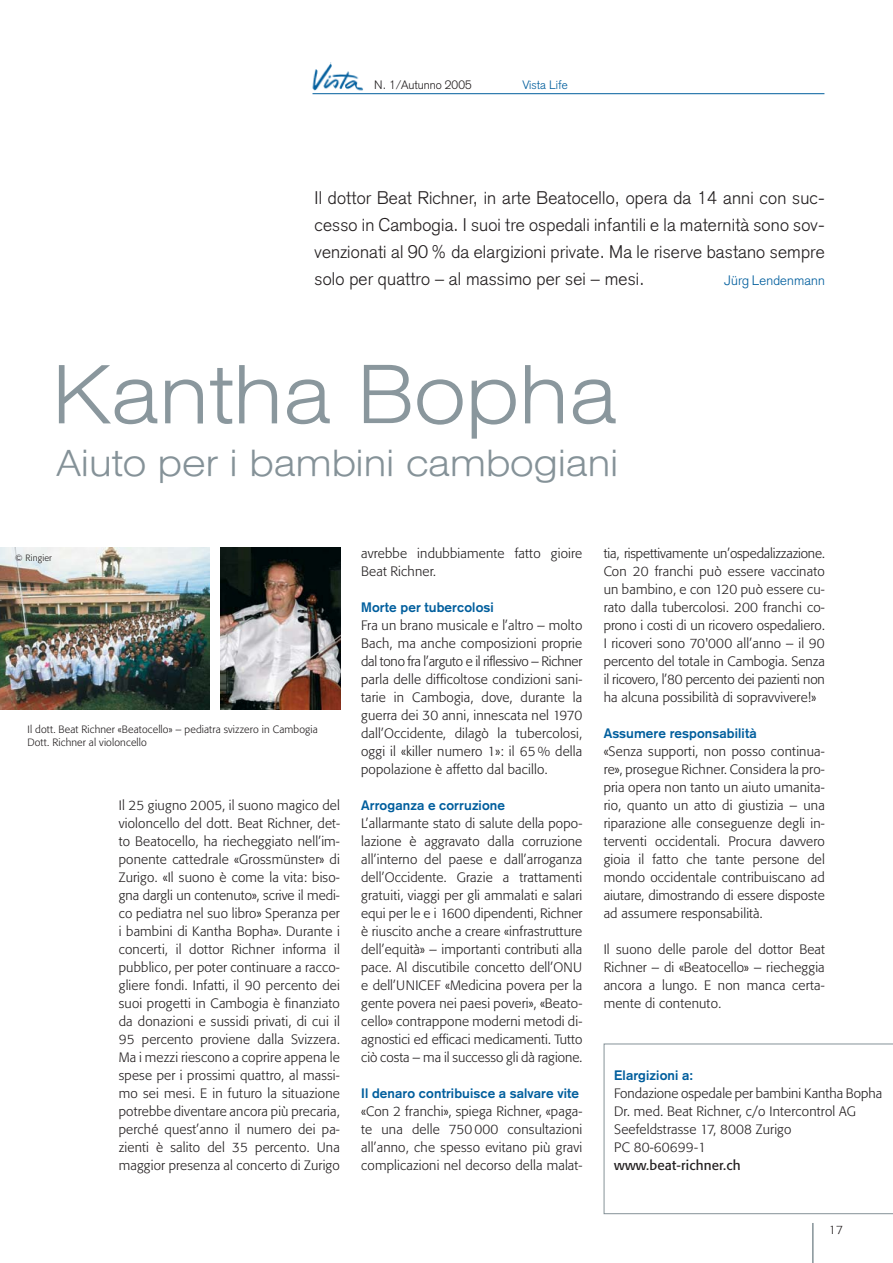
<style>
.page{position:relative;width:893px;height:1263px;background:#fff}
.page>*{position:absolute;margin:0;border:0;box-sizing:border-box;transform-origin:0 0}
.t1{font:300 expanded 82.5px "AK12";letter-spacing:.01em;color:#8a979d}
.t2{font:300 expanded 37.5px "AK12";letter-spacing:.01em;color:#859298}
.t3{font:300 18px/27px "Akzidenz Grotesk";letter-spacing:.01em;color:#231f20;text-align:justify}
.t4{font:300 13.5px/18px "Formata BQ";letter-spacing:.01em;color:#231f20;text-align:justify}
.t5{font:700 13.5px "Akzidenz Grotesk";letter-spacing:.01em;color:#005e9d}
.t6{font:13.5px "Formata BQ";letter-spacing:.01em;color:#231f20}
.t7{font:300 13.5px "Akzidenz Grotesk";letter-spacing:.01em;color:#005e9d}
.t8{font:300 12px "Akzidenz Grotesk";color:#231f20}
.t9{font:300 12px "Akzidenz Grotesk";color:#005e9d}
.t10{font:300 12px "Formata BQ";color:#231f20}
.t11{font:300 10.5px/13.5px "Formata BQ";letter-spacing:.01em;color:#231f20}
.t12{font:300 9px "Formata BQ";letter-spacing:.02em;color:#231f20}
</style>
<div class="page">
<hr style="left:812px;top:1223px;width:1px;height:40px;background:#859298">
<svg style="left:604px;top:1044px;width:289px;height:170px"></svg>
<img style="left:312px;top:63px;width:51px;height:28px">
<hr style="left:312px;top:93px;width:512px;height:1px;background:#005e9d">
<img style="left:221px;top:548px;width:119px;height:162px">
<img style="left:0;top:548px;width:209px;height:162px">
<p class="t8" style="left:374px;top:81px;width:99px">N. 1/Autunno 2005</p>
<p class="t9" style="left:522px;top:80px;width:47px">Vista Life</p>
<p class="t3" style="left:314px;top:186px;width:512px">Il dottor Beat Richner, in arte Beatocello, opera da 14 anni con suc&shy;cesso in Cambogia. I suoi tre ospedali infantili e la maternità sono sov&shy;venzionati al 90 % da elargizioni private. Ma le riserve bastano sempre solo per quattro – al massimo per sei – mesi.</p>
<p class="t7" style="left:724px;top:275px;width:102px">Jürg Lendenmann</p>
<h1 class="t1" style="left:52px;top:365px;width:566px">Kantha Bopha</h1>
<h2 class="t2" style="left:56px;top:449px;width:563px">Aiuto per i bambini cambogiani</h2>
<p class="t12" style="left:15px;top:554px;width:38px">© Ringier</p>
<p class="t11" style="left:27px;top:723px;width:292px">Il dott. Beat Richner «Beatocello» – pediatra svizzero in Cambogia<br>Dott. Richner al violoncello</p>
<p class="t4" style="left:119px;top:798px;width:223px">Il 25 giugno 2005, il suono magico del violoncello del dott. Beat Richner, det&shy;to Beatocello, ha riecheggiato nell’im&shy;ponente cattedrale «Grossmünster» di Zurigo. «Il suono è come la vita: biso&shy;gna dargli un contenuto», scrive il medi&shy;co pediatra nel suo libro» Speranza per i bambini di Kantha Bopha». Durante i concerti, il dottor Richner informa il pubblico, per poter continuare a racco&shy;gliere fondi. Infatti, il 90 percento dei suoi progetti in Cambogia è finanziato da donazioni e sussidi privati, di cui il 95 percento proviene dalla Svizzera.<br>Ma i mezzi riescono a coprire appena le spese per i prossimi quattro, al massi&shy;mo sei mesi. E in futuro la situazione potrebbe diventare ancora più precaria, perché quest’anno il numero dei pa&shy;zienti è salito del 35 percento. Una maggior presenza al concerto di Zurigo</p>
<p class="t4" style="left:361px;top:546px;width:223px">avrebbe indubbiamente fatto gioire<br>Beat Richner.</p>
<p class="t5" style="left:361px;top:602px;width:134px">Morte per tubercolosi</p>
<p class="t4" style="left:361px;top:618px;width:223px">Fra un brano musicale e l’altro – molto Bach, ma anche composizioni proprie dal tono fra l’arguto e il riflessivo – Richner parla delle difficoltose condizioni sani&shy;tarie in Cambogia, dove, durante la guerra dei 30 anni, innescata nel 1970 dall’Occidente, dilagò la tubercolosi, oggi il «killer numero 1»: il 65 % della popolazione è affetto dal bacillo.</p>
<p class="t5" style="left:361px;top:800px;width:145px">Arroganza e corruzione</p>
<p class="t4" style="left:361px;top:816px;width:223px">L’allarmante stato di salute della popo&shy;lazione è aggravato dalla corruzione all’interno del paese e dall’arroganza dell’Occidente. Grazie a trattamenti gratuiti, viaggi per gli ammalati e salari equi per le e i 1600 dipendenti, Richner è riuscito anche a creare «infrastrutture dell’equità» – importanti contributi alla pace. Al discutibile concetto dell’ONU e dell’UNICEF «Medicina povera per la gente povera nei paesi poveri», «Beato&shy;cello» contrappone moderni metodi di&shy;agnostici ed efficaci medicamenti. Tutto ciò costa – ma il successo gli dà ragione.</p>
<p class="t5" style="left:361px;top:1088px;width:219px">Il denaro contribuisce a salvare vite</p>
<p class="t4" style="left:361px;top:1104px;width:223px">«Con 2 franchi», spiega Richner, «paga&shy;te una delle 750 000 consultazioni all’anno, che spesso evitano più gravi complicazioni nel decorso della malat-</p>
<p class="t4" style="left:604px;top:546px;width:223px">tia, rispettivamente un’ospedalizzazione.<br>Con 20 franchi può essere vaccinato un bambino, e con 120 può essere cu&shy;rato dalla tubercolosi. 200 franchi co&shy;prono i costi di un ricovero ospedaliero.<br>I ricoveri sono 70'000 all’anno – il 90 percento del totale in Cambogia. Senza il ricovero, l’80 percento dei pazienti non ha alcuna possibilità di sopravvivere!»</p>
<p class="t5" style="left:604px;top:728px;width:154px">Assumere responsabilità</p>
<p class="t4" style="left:604px;top:744px;width:223px">«Senza supporti, non posso continua&shy;re», prosegue Richner. Considera la pro&shy;pria opera non tanto un aiuto umanita&shy;rio, quanto un atto di giustizia – una riparazione alle conseguenze degli in&shy;terventi occidentali. Procura davvero gioia il fatto che tante persone del mondo occidentale contribuiscano ad aiutare, dimostrando di essere disposte ad assumere responsabilità.</p>
<p class="t4" style="left:604px;top:942px;width:223px">Il suono delle parole del dottor Beat Richner – di «Beatocello» – riecheggia ancora a lungo. E non manca certa&shy;mente di contenuto.</p>
<p class="t5" style="left:614px;top:1070px;width:81px">Elargizioni a:</p>
<p class="t4" style="left:614px;top:1086px;width:269px;text-align:left">Fondazione ospedale per bambini Kantha Bopha Dr. med. Beat Richner, c/o Intercontrol AG Seefeldstrasse 17, 8008 Zurigo<br>PC 80-60699-1</p>
<p class="t6" style="left:614px;top:1160px;width:128px">www.beat-richner.ch</p>
<p class="t10" style="left:829px;top:1225px;width:16px">17</p>
</div>
